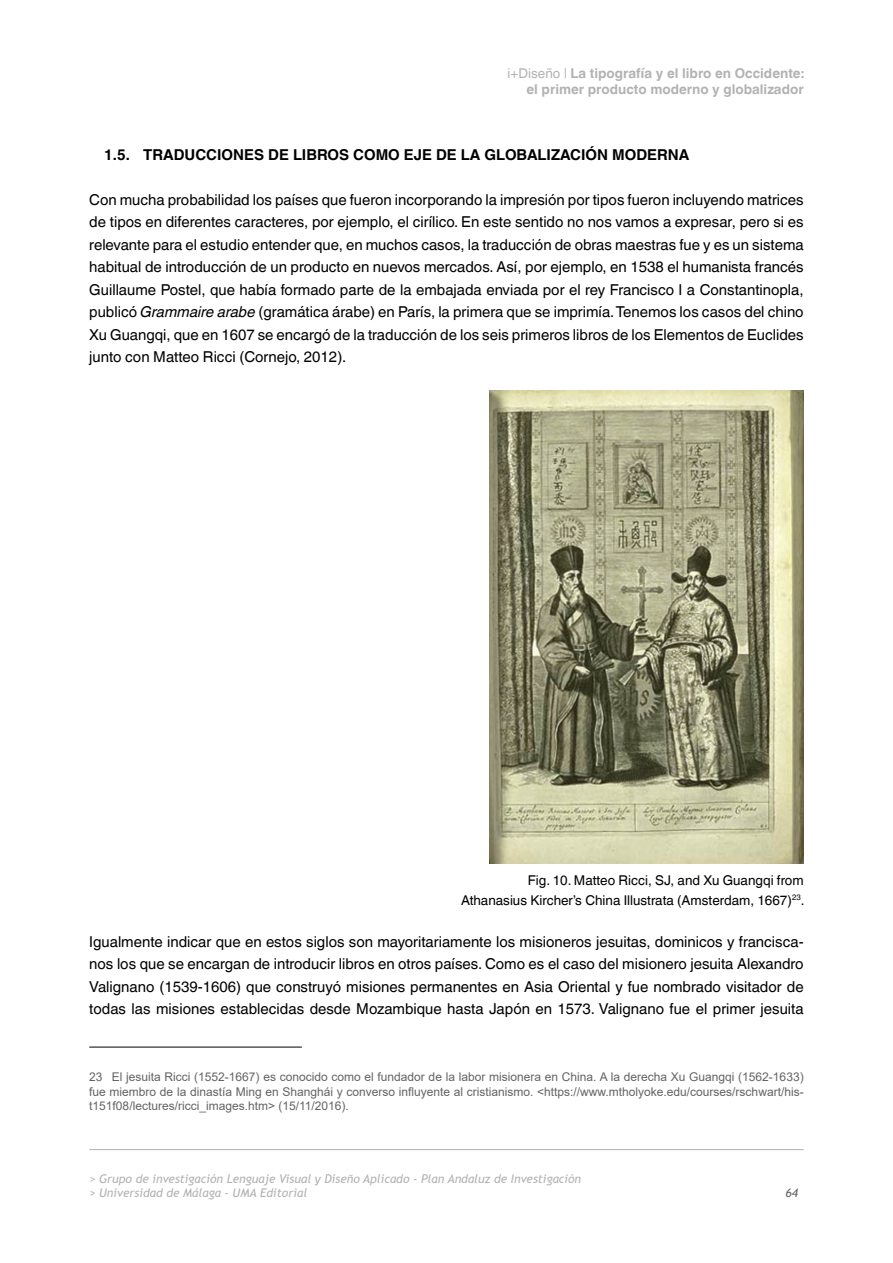
<style>
.page{position:relative;width:893px;height:1263px;background:#fff}
.page>*{position:absolute;margin:0;border:0;box-sizing:border-box;transform-origin:0 0}
.t1{font:15px/22.5px "Helvetica World";color:#000;text-align:justify}
.t2{font:700 15px "Helvetica World";color:#000}
.t3{font:13.5px/19.5px "Helvetica World";color:#000;text-align:right}
.t4{font:700 13.5px/16.2px "Helvetica World";color:#b3b2b2;text-align:right}
.t5{font:12px/14.4px "Arial";color:#646363;text-align:justify}
.t6{font:italic 12px/14.4px "Trebuchet MS";color:#b3b2b2}
.t7{font:italic 12px "Trebuchet MS";color:#646363}
.s1{font-weight:400}
.s2{font-style:italic}
</style>
<div class="page">
<hr style="left:89px;top:1149px;width:715px;height:1px;background:#b3b2b2">
<img style="left:489px;top:391px;width:315px;height:472px">
<hr style="left:89px;top:1047px;width:213px;height:1px;background:#000">
<p class="t4" style="left:508px;top:65px;width:298px"><span class="s1">i+Diseño |</span> La tipografía y el libro en Occidente: el primer producto moderno y globalizador</p>
<p class="t2" style="left:104px;top:146px;width:587px">1.5. TRADUCCIONES DE LIBROS COMO EJE DE LA GLOBALIZACIÓN MODERNA</p>
<p class="t1" style="left:89px;top:188px;width:716px">Con mucha probabilidad los países que fueron incorporando la impresión por tipos fueron incluyendo matrices de tipos en diferentes caracteres, por ejemplo, el cirílico. En este sentido no nos vamos a expresar, pero si es relevante para el estudio entender que, en muchos casos, la traducción de obras maestras fue y es un sistema habitual de introducción de un producto en nuevos mercados. Así, por ejemplo, en 1538 el humanista francés Guillaume Postel, que había formado parte de la embajada enviada por el rey Francisco I a Constantinopla, publicó <span class="s2">Grammaire arabe</span> (gramática árabe) en París, la primera que se imprimía. Tenemos los casos del chino Xu Guangqi, que en 1607 se encargó de la traducción de los seis primeros libros de los Elementos de Euclides junto con Matteo Ricci (Cornejo, 2012).</p>
<p class="t3" style="left:461px;top:871px;width:345px">Fig. 10. Matteo Ricci, SJ, and Xu Guangqi from<br>Athanasius Kircher’s China Illustrata (Amsterdam, 1667)<sup>23</sup>.</p>
<p class="t1" style="left:89px;top:930px;width:716px">Igualmente indicar que en estos siglos son mayoritariamente los misioneros jesuitas, dominicos y francisca&shy;nos los que se encargan de introducir libros en otros países. Como es el caso del misionero jesuita Alexandro Valignano (1539-1606) que construyó misiones permanentes en Asia Oriental y fue nombrado visitador de todas las misiones establecidas desde Mozambique hasta Japón en 1573. Valignano fue el primer jesuita</p>
<p class="t5" style="left:89px;top:1069px;width:716px">23 El jesuita Ricci (1552-1667) es conocido como el fundador de la labor misionera en China. A la derecha Xu Guangqi (1562-1633) fue miembro de la dinastía Ming en Shanghái y converso influyente al cristianismo. &lt;https://www.mtholyoke.edu/courses/rschwart/his&shy;t151f08/lectures/ricci_images.htm&gt; (15/11/2016).</p>
<p class="t6" style="left:89px;top:1171px;width:493px">&gt; Grupo de investigación Lenguaje Visual y Diseño Aplicado - Plan Andaluz de Investigación &gt; Universidad de Málaga - UMA Editorial</p>
<p class="t7" style="left:785px;top:1186px;width:14px">64</p>
</div>
